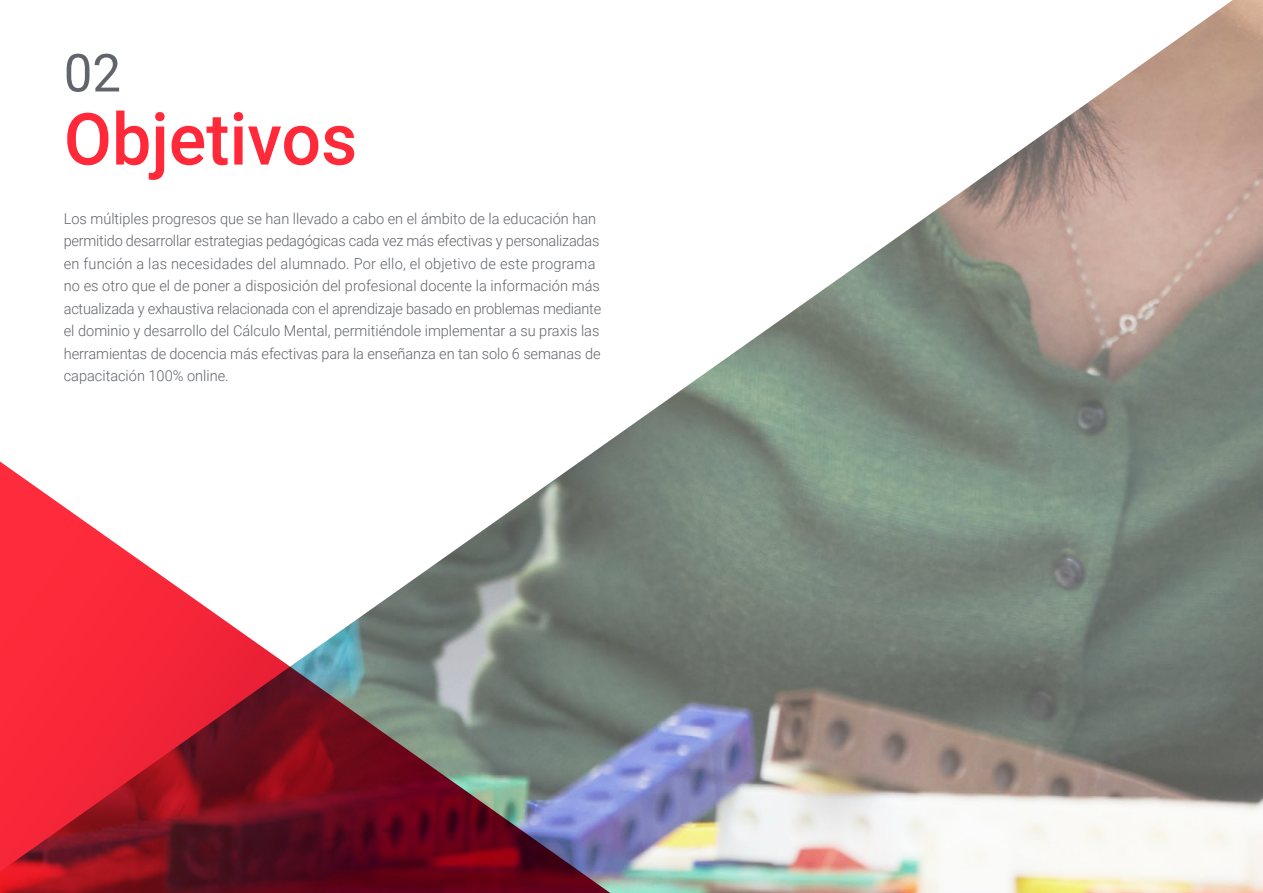
<style>
.page{position:relative;width:1263px;height:893px;background:#fff}
.page>*{position:absolute;margin:0;border:0;box-sizing:border-box;transform-origin:0 0}
.t1{font:500 72px "Roboto";color:#ff293a}
.t2{font:52.5px "Roboto";color:#61646a}
.t3{font:300 15px/22.5px "Roboto";color:#61646a}
</style>
<div class="page">
<img style="left:602px;top:0;width:661px;height:893px">
<svg style="left:0;top:446px;width:640px;height:447px"></svg>
<h2 class="t2" style="left:64px;top:36px;width:59px">02</h2>
<h1 class="t1" style="left:64px;top:89px;width:295px">Objetivos</h1>
<p class="t3" style="left:64px;top:207px;width:539px">Los múltiples progresos que se han llevado a cabo en el ámbito de la educación han permitido desarrollar estrategias pedagógicas cada vez más efectivas y personalizadas en función a las necesidades del alumnado. Por ello, el objetivo de este programa no es otro que el de poner a disposición del profesional docente la información más actualizada y exhaustiva relacionada con el aprendizaje basado en problemas mediante el dominio y desarrollo del Cálculo Mental, permitiéndole implementar a su praxis las herramientas de docencia más efectivas para la enseñanza en tan solo 6 semanas de capacitación 100% online.</p>
</div>
